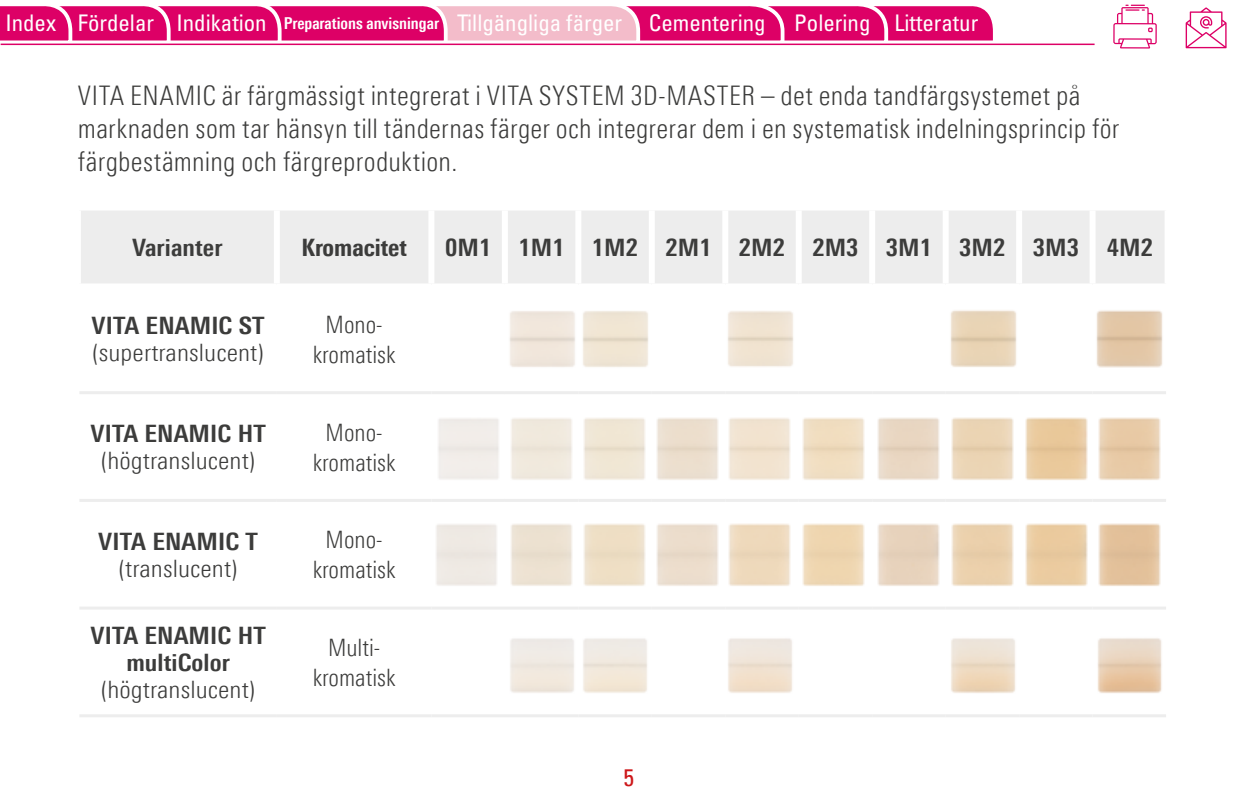
<style>
.page{position:relative;width:1259px;height:808px;background:#fff}
.page>*{position:absolute;margin:0;border:0;box-sizing:border-box;transform-origin:0 0}
.t1{font:300 condensed 27px/33px "Univers Next Pro";letter-spacing:.01em;color:#3c3c3b}
.t2{font:700 condensed 24px/27.3px "Univers Next Pro";letter-spacing:.005em;color:#3c3c3b;text-align:center;scale:1.08 1}
.t3{font:300 condensed 24px "Univers Next Pro";color:#3c3c3b;scale:1.08 1}
.t4{font:300 condensed 24px/30px "Univers Next Pro";color:#3c3c3b;text-align:center}
.t5{font:800 condensed 24px "Univers Next Pro";color:#3c3c3b}
.t6{font:condensed 24px "Univers";color:#cd171a}
.t7{font:condensed 22.8px "Univers";color:#fff}
.t8{font:700 condensed 16.5px "Univers Next Pro";color:#fff}
</style>
<div class="page">
<svg style="left:1113px;top:5px;width:43px;height:44px"></svg>
<svg style="left:1185px;top:7px;width:41px;height:41px"></svg>
<div style="left:438px;top:418px;width:61px;height:62px;background:#f1ede9"></div>
<div style="left:436px;top:524px;width:61px;height:62px;background:#eee9e3"></div>
<div style="left:511px;top:418px;width:61px;height:62px;background:#f0e9dd"></div>
<img style="left:511px;top:524px;width:62px;height:62px">
<img style="left:583px;top:418px;width:63px;height:62px">
<img style="left:583px;top:311px;width:66px;height:56px">
<img style="left:583px;top:523px;width:63px;height:63px">
<img style="left:583px;top:638px;width:64px;height:55px">
<img style="left:656px;top:418px;width:63px;height:62px">
<img style="left:656px;top:524px;width:63px;height:62px">
<img style="left:728px;top:418px;width:63px;height:62px">
<img style="left:728px;top:311px;width:65px;height:56px">
<img style="left:728px;top:523px;width:63px;height:63px">
<img style="left:728px;top:638px;width:64px;height:55px">
<img style="left:802px;top:417px;width:63px;height:63px">
<img style="left:802px;top:523px;width:63px;height:63px">
<img style="left:877px;top:417px;width:63px;height:63px">
<img style="left:877px;top:523px;width:63px;height:63px">
<img style="left:951px;top:417px;width:63px;height:63px">
<img style="left:950px;top:310px;width:67px;height:57px">
<img style="left:951px;top:523px;width:63px;height:63px">
<img style="left:951px;top:638px;width:65px;height:55px">
<img style="left:1025px;top:417px;width:63px;height:63px">
<img style="left:1025px;top:523px;width:63px;height:63px">
<img style="left:1098px;top:417px;width:63px;height:63px">
<img style="left:1096px;top:310px;width:67px;height:58px">
<img style="left:1098px;top:523px;width:63px;height:63px">
<img style="left:1097px;top:638px;width:65px;height:55px">
<svg style="left:0;top:6px;width:998px;height:40px;background:#e5438c"></svg>
<hr style="left:1px;top:44px;width:1093px;height:1px;background:#d06">
<div style="left:81px;top:211px;width:1083px;height:72px;background:#ededed"></div>
<hr style="left:79px;top:391px;width:198px;height:3px;background:#ededed">
<hr style="left:277px;top:391px;width:154px;height:3px;background:#ededed">
<hr style="left:431px;top:391px;width:74px;height:3px;background:#ededed">
<hr style="left:505px;top:391px;width:73px;height:3px;background:#ededed">
<hr style="left:578px;top:391px;width:74px;height:3px;background:#ededed">
<hr style="left:652px;top:391px;width:73px;height:3px;background:#ededed">
<hr style="left:725px;top:391px;width:73px;height:3px;background:#ededed">
<hr style="left:798px;top:391px;width:74px;height:3px;background:#ededed">
<hr style="left:872px;top:391px;width:73px;height:3px;background:#ededed">
<hr style="left:945px;top:391px;width:74px;height:3px;background:#ededed">
<hr style="left:1019px;top:391px;width:73px;height:3px;background:#ededed">
<hr style="left:1092px;top:391px;width:74px;height:3px;background:#ededed">
<hr style="left:79px;top:499px;width:198px;height:3px;background:#ededed">
<hr style="left:277px;top:499px;width:154px;height:3px;background:#ededed">
<hr style="left:431px;top:499px;width:74px;height:3px;background:#ededed">
<hr style="left:505px;top:499px;width:73px;height:3px;background:#ededed">
<hr style="left:578px;top:499px;width:74px;height:3px;background:#ededed">
<hr style="left:652px;top:499px;width:73px;height:3px;background:#ededed">
<hr style="left:725px;top:499px;width:73px;height:3px;background:#ededed">
<hr style="left:798px;top:499px;width:74px;height:3px;background:#ededed">
<hr style="left:872px;top:499px;width:73px;height:3px;background:#ededed">
<hr style="left:945px;top:499px;width:74px;height:3px;background:#ededed">
<hr style="left:1019px;top:499px;width:73px;height:3px;background:#ededed">
<hr style="left:1092px;top:499px;width:74px;height:3px;background:#ededed">
<hr style="left:79px;top:607px;width:198px;height:3px;background:#ededed">
<hr style="left:277px;top:607px;width:154px;height:3px;background:#ededed">
<hr style="left:431px;top:607px;width:74px;height:3px;background:#ededed">
<hr style="left:505px;top:607px;width:73px;height:3px;background:#ededed">
<hr style="left:578px;top:607px;width:74px;height:3px;background:#ededed">
<hr style="left:652px;top:607px;width:73px;height:3px;background:#ededed">
<hr style="left:725px;top:607px;width:73px;height:3px;background:#ededed">
<hr style="left:798px;top:607px;width:74px;height:3px;background:#ededed">
<hr style="left:872px;top:607px;width:73px;height:3px;background:#ededed">
<hr style="left:945px;top:607px;width:74px;height:3px;background:#ededed">
<hr style="left:1019px;top:607px;width:73px;height:3px;background:#ededed">
<hr style="left:1092px;top:607px;width:74px;height:3px;background:#ededed">
<hr style="left:79px;top:714px;width:198px;height:3px;background:#ededed">
<hr style="left:277px;top:714px;width:154px;height:3px;background:#ededed">
<hr style="left:431px;top:714px;width:74px;height:3px;background:#ededed">
<hr style="left:505px;top:714px;width:73px;height:3px;background:#ededed">
<hr style="left:578px;top:714px;width:74px;height:3px;background:#ededed">
<hr style="left:652px;top:714px;width:73px;height:3px;background:#ededed">
<hr style="left:725px;top:714px;width:73px;height:3px;background:#ededed">
<hr style="left:798px;top:714px;width:74px;height:3px;background:#ededed">
<hr style="left:872px;top:714px;width:73px;height:3px;background:#ededed">
<hr style="left:945px;top:714px;width:74px;height:3px;background:#ededed">
<hr style="left:1019px;top:714px;width:73px;height:3px;background:#ededed">
<hr style="left:1092px;top:714px;width:74px;height:3px;background:#ededed">
<div style="left:274px;top:210px;width:6px;height:73px;background:#fff"></div>
<div style="left:428px;top:210px;width:6px;height:73px;background:#fff"></div>
<div style="left:502px;top:210px;width:6px;height:73px;background:#fff"></div>
<div style="left:575px;top:210px;width:6px;height:73px;background:#fff"></div>
<div style="left:649px;top:210px;width:6px;height:73px;background:#fff"></div>
<div style="left:722px;top:210px;width:6px;height:73px;background:#fff"></div>
<div style="left:795px;top:210px;width:6px;height:73px;background:#fff"></div>
<div style="left:869px;top:210px;width:6px;height:73px;background:#fff"></div>
<div style="left:942px;top:210px;width:6px;height:73px;background:#fff"></div>
<div style="left:1016px;top:210px;width:6px;height:73px;background:#fff"></div>
<div style="left:1089px;top:210px;width:6px;height:73px;background:#fff"></div>
<p class="t7" style="left:5px;top:9px;width:263px">Index Fördelar Indikation</p>
<p class="t7" style="left:457px;top:9px;width:523px">Tillgängliga färger Cementering Polering Litteratur</p>
<p class="t8" style="left:284px;top:13px;width:157px">Preparations anvisningar</p>
<p class="t1" style="left:78px;top:79px;width:1043px">VITA ENAMIC är färgmässigt integrerat i VITA SYSTEM 3D-MASTER – det enda tandfärgsystemet på marknaden som tar hänsyn till tändernas färger och integrerar dem i en systematisk indelningsprincip för färgbestämning och färgreproduktion.</p>
<p class="t2" style="left:132px;top:234px;width:85px">Varianter</p>
<p class="t5" style="left:301px;top:233px;width:107px">Kromacitet</p>
<p class="t2" style="left:445px;top:234px;width:657px">0M1 1M1 1M2 2M1 2M2 2M3 3M1 3M2 3M3 4M2</p>
<p class="t2" style="left:92px;top:312px;width:162px">VITA ENAMIC ST</p>
<p class="t3" style="left:93px;top:339px;width:160px">(supertranslucent)</p>
<p class="t2" style="left:90px;top:420px;width:164px">VITA ENAMIC HT</p>
<p class="t3" style="left:101px;top:447px;width:144px">(högtranslucent)</p>
<p class="t2" style="left:98px;top:527px;width:149px">VITA ENAMIC T</p>
<p class="t3" style="left:119px;top:555px;width:111px">(translucent)</p>
<p class="t2" style="left:90px;top:621px;width:164px">VITA ENAMIC HT multiColor</p>
<p class="t3" style="left:101px;top:676px;width:144px">(högtranslucent)</p>
<p class="t4" style="left:313px;top:309px;width:84px">Mono&shy;kromatisk</p>
<p class="t4" style="left:313px;top:417px;width:84px">Mono&shy;kromatisk</p>
<p class="t4" style="left:313px;top:525px;width:84px">Mono&shy;kromatisk</p>
<p class="t4" style="left:313px;top:632px;width:84px">Multi&shy;kromatisk</p>
<p class="t6" style="left:623px;top:762px;width:12px">5</p>
</div>
